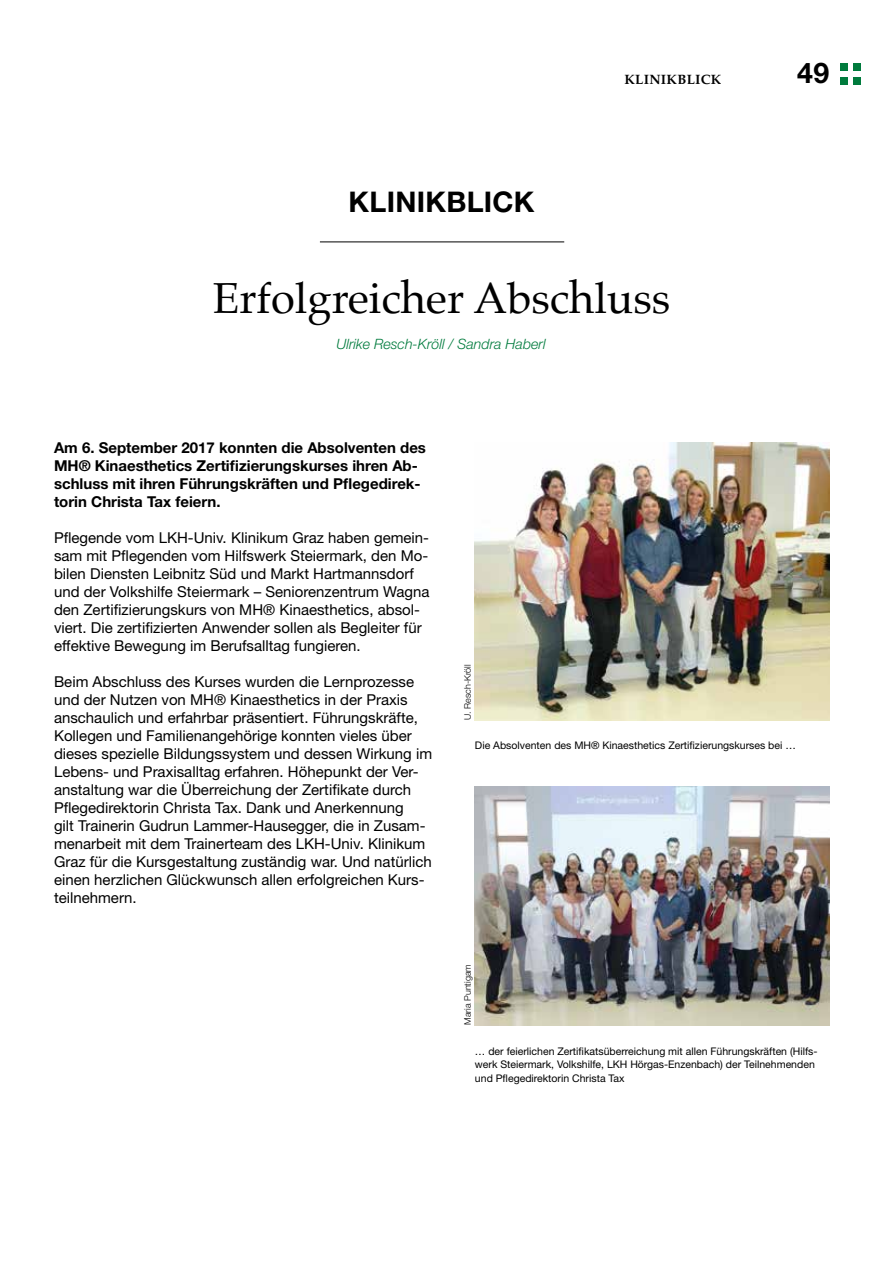
<style>
.page{position:relative;width:893px;height:1263px;background:#fff}
.page>*{position:absolute;margin:0;border:0;box-sizing:border-box;transform-origin:0 0}
.t1{font:43.5px "Palatino";color:#000}
.t2{font:700 28.5px "Helvetica Neue LT Std";letter-spacing:.01em;color:#000}
.t3{font:15px/18px "Helvetica Neue LT Std";color:#000}
.t4{font:700 15px/18px "Helvetica Neue LT Std";color:#000}
.t5{font:italic 300 14.25px "Helvetica Neue LT Std";color:#007b3d}
.t6{font:700 13.5px "Palatino";letter-spacing:.025em;color:#000}
.t7{font:10.5px/13.5px "Helvetica Neue LT Std";color:#000}
.t8{font:300 9px "Helvetica Neue LT Std";color:#000}
</style>
<div class="page">
<div style="left:853px;top:64px;width:8px;height:7px;background:#007b3d"></div>
<div style="left:840px;top:64px;width:7px;height:7px;background:#007b3d"></div>
<div style="left:853px;top:77px;width:8px;height:8px;background:#007b3d"></div>
<div style="left:840px;top:77px;width:7px;height:8px;background:#007b3d"></div>
<hr style="left:320px;top:242px;width:244px;height:1px;background:#000">
<img style="left:475px;top:443px;width:354px;height:277px">
<img style="left:475px;top:787px;width:354px;height:238px">
<h2 class="t2" style="left:349px;top:184px;width:187px">KLINIKBLICK</h2>
<p class="t6" style="left:624px;top:68px;width:99px">KLINIKBLICK</p>
<h1 class="t1" style="left:213px;top:262px;width:459px">Erfolgreicher Abschluss</h1>
<p class="t5" style="left:336px;top:336px;width:211px">Ulrike Resch-Kröll / Sandra Haberl</p>
<h2 class="t2" style="left:797px;top:55px;width:33px">49</h2>
<p class="t4" style="left:54px;top:439px;width:373px">Am 6. September 2017 konnten die Absolventen des MH® Kinaesthetics Zertifizierungskurses ihren Ab&shy;schluss mit ihren Führungskräften und Pflegedirek&shy;torin Christa Tax feiern.</p>
<p class="t3" style="left:54px;top:529px;width:377px">Pflegende vom LKH-Univ. Klinikum Graz haben gemein&shy;sam mit Pflegenden vom Hilfswerk Steiermark, den Mo&shy;bilen Diensten Leibnitz Süd und Markt Hartmannsdorf und der Volkshilfe Steiermark – Seniorenzentrum Wagna den Zertifizierungskurs von MH® Kinaesthetics, absol&shy;viert. Die zertifizierten Anwender sollen als Begleiter für effektive Bewegung im Berufsalltag fungieren.</p>
<p class="t3" style="left:54px;top:673px;width:380px">Beim Abschluss des Kurses wurden die Lernprozesse und der Nutzen von MH® Kinaesthetics in der Praxis anschaulich und erfahrbar präsentiert. Führungskräfte, Kollegen und Familienangehörige konnten vieles über dieses spezielle Bildungssystem und dessen Wirkung im Lebens- und Praxisalltag erfahren. Höhepunkt der Ver&shy;anstaltung war die Überreichung der Zertifikate durch Pflegedirektorin Christa Tax. Dank und Anerkennung<br>gilt Trainerin Gudrun Lammer-Hausegger, die in Zusam&shy;menarbeit mit dem Trainerteam des LKH-Univ. Klinikum Graz für die Kursgestaltung zuständig war. Und natürlich einen herzlichen Glückwunsch allen erfolgreichen Kurs&shy;teilnehmern.</p>
<p class="t8" style="left:462px;top:720px;width:57px;rotate:-90deg">U. Resch-Kröll</p>
<p class="t7" style="left:475px;top:738px;width:322px">Die Absolventen des MH® Kinaesthetics Zertifizierungskurses bei …</p>
<p class="t8" style="left:462px;top:1025px;width:62px;rotate:-90deg">Maria Puntigam</p>
<p class="t7" style="left:475px;top:1044px;width:344px">… der feierlichen Zertifikatsüberreichung mit allen Führungskräften (Hilfs&shy;werk Steiermark, Volkshilfe, LKH Hörgas-Enzenbach) der Teilnehmenden und Pflegedirektorin Christa Tax</p>
</div>
